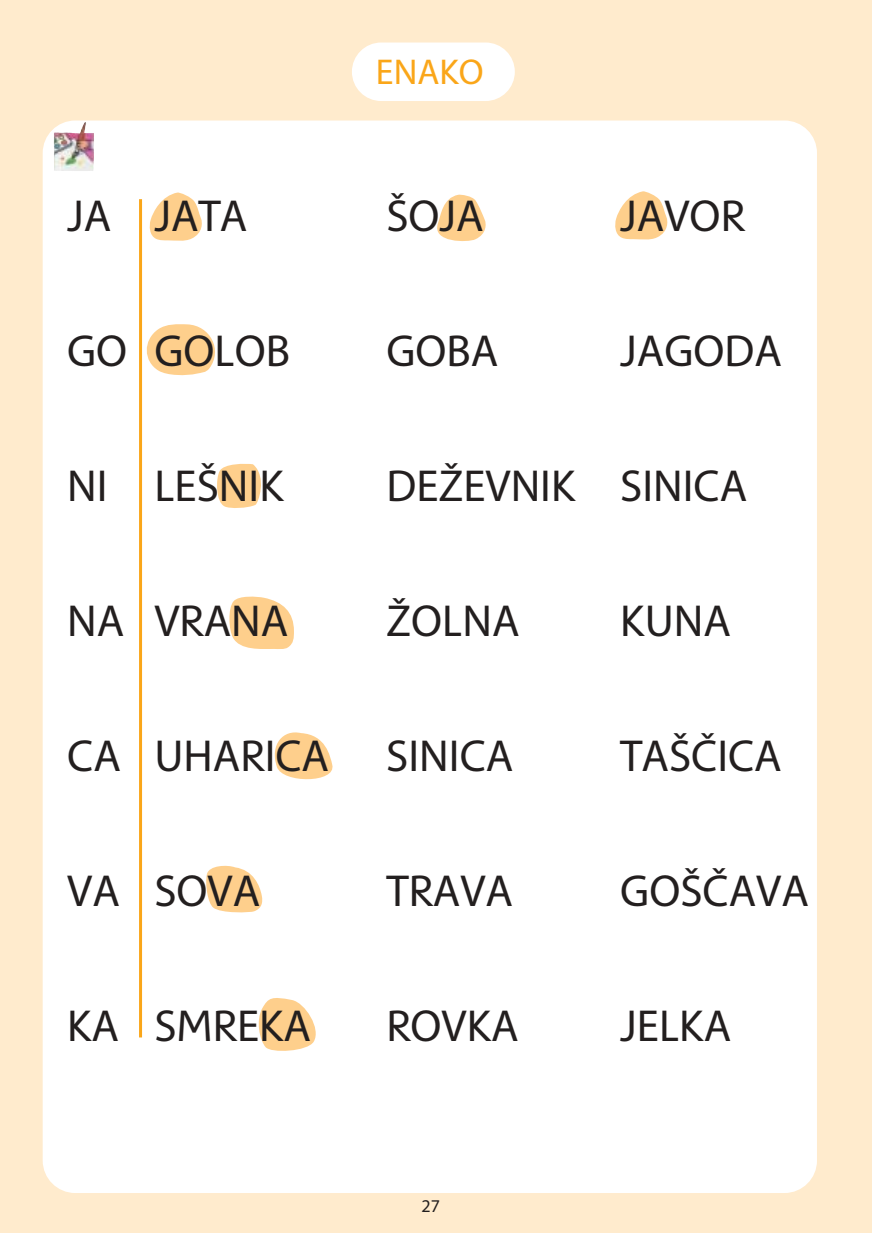
<style>
.page{position:relative;width:872px;height:1233px;background:#ffebcd}
.page>*{position:absolute;margin:0;border:0;box-sizing:border-box;transform-origin:0 0}
.t1{font:45px "Miran";color:#231f1f}
.t2{font:36px "Miran";color:#faa619}
.t3{font:18px "Miran";color:#231f1f}
</style>
<div class="page">
<div style="left:43px;top:121px;width:774px;height:1072px;background:#fff;border-radius:33px"></div>
<div style="left:352px;top:43px;width:163px;height:58px;background:#fff;border-radius:29px"></div>
<hr style="left:139px;top:199px;width:3px;height:838px;background:#faa619">
<img style="left:53px;top:122px;width:41px;height:49px">
<svg style="left:149px;top:192px;width:53px;height:49px"></svg>
<svg style="left:437px;top:194px;width:49px;height:47px"></svg>
<svg style="left:615px;top:191px;width:53px;height:49px"></svg>
<svg style="left:146px;top:324px;width:69px;height:52px"></svg>
<svg style="left:217px;top:463px;width:44px;height:45px;background:#fed59c"></svg>
<svg style="left:229px;top:596px;width:65px;height:53px;background:#fed69e"></svg>
<svg style="left:274px;top:732px;width:59px;height:48px"></svg>
<svg style="left:206px;top:865px;width:57px;height:48px"></svg>
<svg style="left:258px;top:998px;width:58px;height:53px"></svg>
<p class="t2" style="left:376px;top:59px;width:109px">ENAKO</p>
<p class="t1" style="left:67px;top:199px;width:182px">JA JATA</p>
<p class="t1" style="left:386px;top:199px;width:99px">[OJA</p>
<p class="t1" style="left:620px;top:199px;width:126px">JAVOR</p>
<p class="t1" style="left:67px;top:334px;width:224px">GO GOLOB</p>
<p class="t1" style="left:386px;top:334px;width:114px">GOBA</p>
<p class="t1" style="left:620px;top:334px;width:163px">JAGODA</p>
<p class="t1" style="left:67px;top:469px;width:218px">NI LE[NIK</p>
<p class="t1" style="left:386px;top:469px;width:362px">DE@EVNIK SINICA</p>
<p class="t1" style="left:67px;top:604px;width:223px">NA VRANA</p>
<p class="t1" style="left:386px;top:604px;width:135px">@OLNA</p>
<p class="t1" style="left:620px;top:604px;width:112px">KUNA</p>
<p class="t1" style="left:67px;top:739px;width:263px">CA UHARICA</p>
<p class="t1" style="left:386px;top:739px;width:128px">SINICA</p>
<p class="t1" style="left:620px;top:739px;width:163px">TA[^ICA</p>
<p class="t1" style="left:67px;top:874px;width:194px">VA SOVA</p>
<p class="t1" style="left:386px;top:874px;width:128px">TRAVA</p>
<p class="t1" style="left:620px;top:874px;width:190px">GO[^AVA</p>
<p class="t1" style="left:67px;top:1009px;width:245px">KA SMREKA</p>
<p class="t1" style="left:386px;top:1009px;width:134px">ROVKA</p>
<p class="t1" style="left:620px;top:1009px;width:112px">JELKA</p>
<p class="t3" style="left:421px;top:1200px;width:20px">27</p>
</div>
